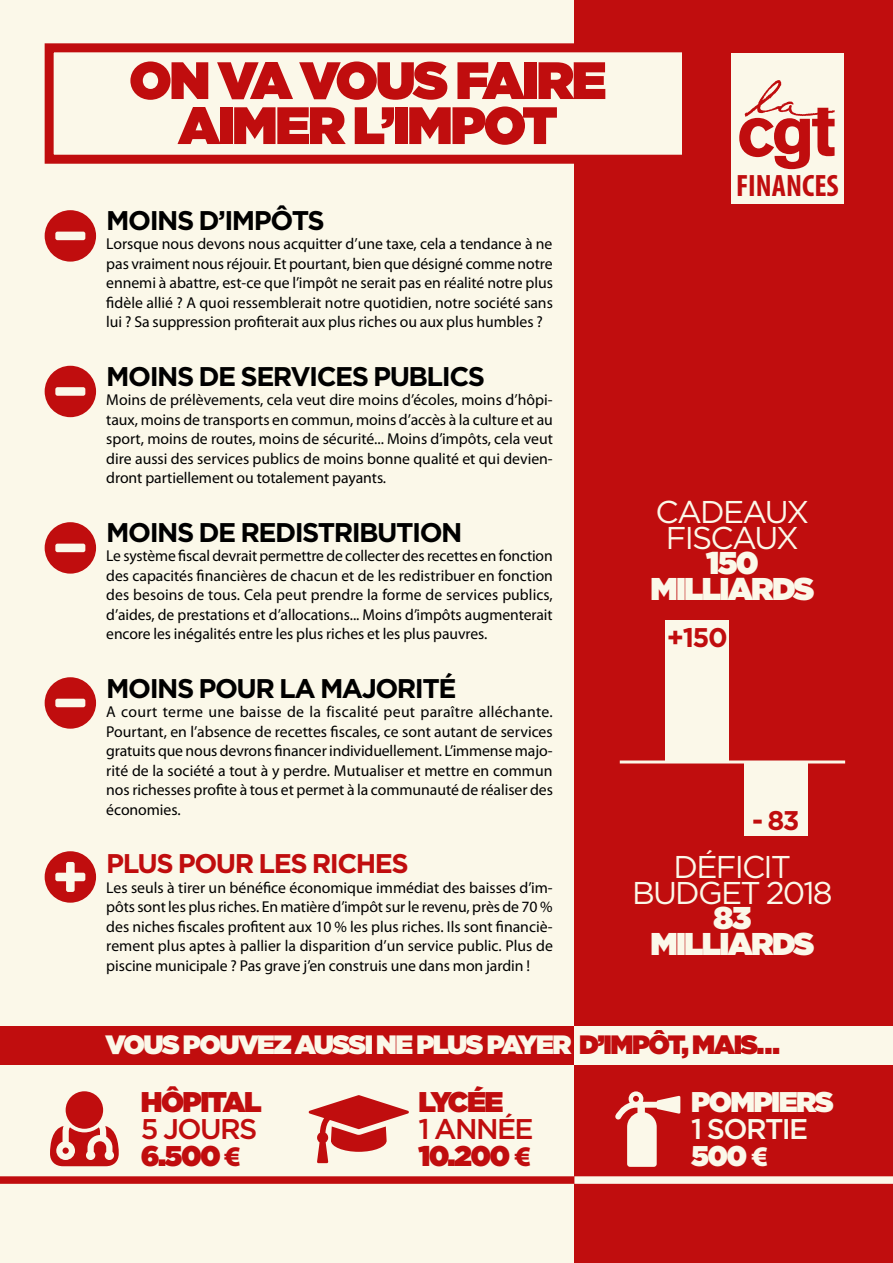
<style>
.page{position:relative;width:893px;height:1263px;background:#fbf8e9}
.page>*{position:absolute;margin:0;border:0;box-sizing:border-box;transform-origin:0 0}
.t1{font:900 52.5px/45px "Gotham";letter-spacing:-.045em;color:#c00d0e;text-align:center}
.TITRE_NV1{font:31.5px "Gotham";letter-spacing:-.055em;color:#fbf8e9}
.TITRE_NV1-2{font:900 31.5px "Gotham";letter-spacing:-.055em;color:#fbf8e9}
.t2{font:700 condensed 31.05px "Myriad Pro";color:#c00d0e}
.TITRE_NV1-3{font:900 28.5px "Gotham";letter-spacing:-.055em;color:#c00d0e}
.TITRE_NV1-4{font:500 28.5px "Gotham";letter-spacing:-.055em;color:#c00d0e}
.TITRE_NV1-5{font:900 28.5px "Gotham";letter-spacing:-.055em;color:#fbf8e9}
.TITRE_NV1-6{font:500 28.5px "Gotham";letter-spacing:-.055em;color:#fbf8e9}
.TITRE_NV1-7{font:700 27px "Gotham";letter-spacing:-.055em;color:#000}
.TITRE_NV1-8{font:700 27px "Gotham";letter-spacing:-.055em;color:#c00d0e}
.TITRE_NV1-9{font:900 26.55px "Gotham";letter-spacing:-.055em;color:#fbf8e9}
.t3{font:15.75px/19.5px "Myriad Pro";letter-spacing:-.005em;color:#000;text-align:justify}
.s1{color:#c00d0e}
.s2{font-family:"Myriad Pro"}
</style>
<div class="page">
<div style="left:574px;top:0;width:319px;height:1263px;background:#c00d0e"></div>
<hr style="left:620px;top:760px;width:225px;height:3px;background:#fbf8e9">
<div style="left:0;top:1176px;width:574px;height:8px;background:#c00d0e"></div>
<div style="left:574px;top:1176px;width:319px;height:8px;background:#fbf8e9"></div>
<div style="left:0;top:1026px;width:574px;height:38px;background:#c00d0e"></div>
<div style="left:574px;top:1026px;width:319px;height:38px;background:#fbf8e9"></div>
<div style="left:731px;top:53px;width:113px;height:151px;background:#fbf8e9"></div>
<svg style="left:739px;top:80px;width:96px;height:89px"></svg>
<div style="left:744px;top:762px;width:64px;height:74px;background:#fbf8e9"></div>
<div style="left:665px;top:620px;width:64px;height:142px;background:#fbf8e9"></div>
<svg style="left:50px;top:1091px;width:69px;height:75px"></svg>
<svg style="left:309px;top:1095px;width:100px;height:68px"></svg>
<svg style="left:615px;top:1091px;width:65px;height:76px"></svg>
<svg style="left:44px;top:43px;width:638px;height:121px"></svg>
<p class="t1" style="left:129px;top:57px;width:479px">ON VA VOUS FAIRE<br>AIMER L’IMPOT</p>
<p class="TITRE_NV1-7" style="left:106px;top:204px;width:220px">MOINS D’IMPÔTS</p>
<p class="t3" style="left:106px;top:234px;width:448px">Lorsque nous devons nous acquitter d’une taxe, cela a tendance à ne pas vraiment nous réjouir. Et pourtant, bien que désigné comme notre ennemi à abattre, est-ce que l’impôt ne serait pas en réalité notre plus fidèle allié ? A quoi ressemblerait notre quotidien, notre société sans lui ? Sa suppression profiterait aux plus riches ou aux plus humbles ?</p>
<p class="TITRE_NV1-7" style="left:106px;top:360px;width:380px">MOINS DE SERVICES PUBLICS</p>
<p class="t3" style="left:106px;top:390px;width:448px">Moins de prélèvements, cela veut dire moins d’écoles, moins d’hôpi&shy;taux, moins de transports en commun, moins d’accès à la culture et au sport, moins de routes, moins de sécurité... Moins d’impôts, cela veut dire aussi des services publics de moins bonne qualité et qui devien&shy;dront partiellement ou totalement payants.</p>
<p class="TITRE_NV1-7" style="left:106px;top:516px;width:358px">MOINS DE REDISTRIBUTION</p>
<p class="t3" style="left:106px;top:546px;width:448px">Le système fiscal devrait permettre de collecter des recettes en fonction des capacités financières de chacun et de les redistribuer en fonction des besoins de tous. Cela peut prendre la forme de services publics, d’aides, de prestations et d’allocations... Moins d’impôts augmenterait encore les inégalités entre les plus riches et les plus pauvres.</p>
<p class="TITRE_NV1-7" style="left:106px;top:672px;width:352px">MOINS POUR LA MAJORITÉ</p>
<p class="t3" style="left:106px;top:702px;width:448px">A court terme une baisse de la fiscalité peut paraître alléchante.<br>Pourtant, en l’absence de recettes fiscales, ce sont autant de services gratuits que nous devrons financer individuellement. L’immense majo&shy;rité de la société a tout à y perdre. Mutualiser et mettre en commun nos richesses profite à tous et permet à la communauté de réaliser des économies.</p>
<p class="TITRE_NV1-8" style="left:106px;top:848px;width:304px">PLUS POUR LES RICHES</p>
<p class="t3" style="left:106px;top:877px;width:448px">Les seuls à tirer un bénéfice économique immédiat des baisses d’im&shy;pôts sont les plus riches. En matière d’impôt sur le revenu, près de 70 % des niches fiscales profitent aux 10 % les plus riches. Ils sont financiè&shy;rement plus aptes à pallier la disparition d’un service public. Plus de piscine municipale ? Pas grave j’en construis une dans mon jardin !</p>
<h3 class="t2" style="left:736px;top:166px;width:104px">FINANCES</h3>
<p class="TITRE_NV1" style="left:655px;top:492px;width:155px">CADEAUX</p>
<p class="TITRE_NV1" style="left:666px;top:517px;width:135px">FISCAUX</p>
<p class="TITRE_NV1-2" style="left:706px;top:540px;width:54px">150</p>
<p class="TITRE_NV1-2" style="left:650px;top:566px;width:166px">MILLIARDS</p>
<p class="TITRE_NV1-8" style="left:667px;top:622px;width:62px">+150</p>
<p class="TITRE_NV1-8" style="left:752px;top:805px;width:49px">- 83</p>
<p class="TITRE_NV1" style="left:673px;top:847px;width:119px">DÉFICIT</p>
<p class="TITRE_NV1" style="left:632px;top:872px;width:202px">BUDGET 2018</p>
<p class="TITRE_NV1-2" style="left:714px;top:895px;width:39px">83</p>
<p class="TITRE_NV1-2" style="left:650px;top:921px;width:166px">MILLIARDS</p>
<p class="TITRE_NV1-9" style="left:106px;top:1026px;width:676px">VOUS POUVEZ AUSSI NE PLUS PAYER <span class="s1">D’IMPÔT, MAIS...</span></p>
<p class="TITRE_NV1-3" style="left:141px;top:1082px;width:122px">HÔPITAL</p>
<p class="TITRE_NV1-4" style="left:141px;top:1110px;width:118px">5 JOURS</p>
<p class="TITRE_NV1-3" style="left:141px;top:1136px;width:101px">6.500 <span class="s2">€</span></p>
<p class="TITRE_NV1-3" style="left:418px;top:1082px;width:86px">LYCÉE</p>
<p class="TITRE_NV1-4" style="left:418px;top:1110px;width:117px">1 ANNÉE</p>
<p class="TITRE_NV1-3" style="left:418px;top:1136px;width:114px">10.200 <span class="s2">€</span></p>
<p class="TITRE_NV1-5" style="left:691px;top:1082px;width:144px">POMPIERS</p>
<p class="TITRE_NV1-6" style="left:691px;top:1110px;width:119px">1 SORTIE</p>
<p class="TITRE_NV1-5" style="left:691px;top:1136px;width:79px">500 <span class="s2">€</span></p>
</div>
